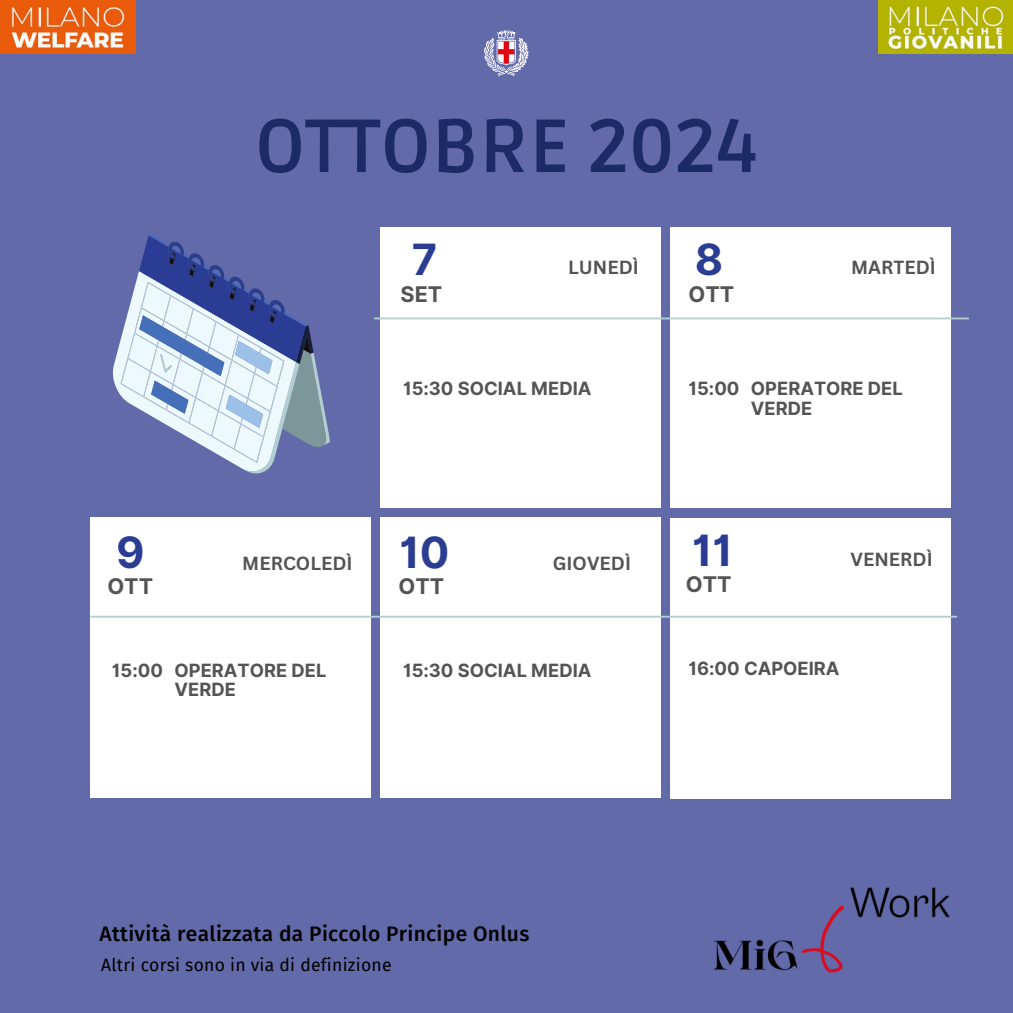
<style>
.page{position:relative;width:1013px;height:1013px;background:#fff}
.page>*{position:absolute;margin:0;border:0;box-sizing:border-box;transform-origin:0 0}
.t1{font:700 75px "Ruda";color:#1c2a66}
.t2{font:700 43.12px "Inter";color:#2a3d93}
.t3{font:700 21.62px "Inter";color:#545454}
.t4{font:500 21px "Fira Sans";letter-spacing:.015em;color:#000}
.t5{font:700 18.5px "Canva Sans";color:#545454}
.t6{font:700 18.25px/19.8px "Inter";color:#545454}
.t7{font:17.5px "Fira Sans";letter-spacing:.015em;color:#000}
</style>
<div class="page">
<div style="left:0;top:0;width:1012px;height:1012px;background:#626aa9"></div>
<img style="left:878px;top:0;width:134px;height:53px">
<img style="left:0;top:0;width:135px;height:53px">
<img style="left:484px;top:30px;width:45px;height:47px">
<img style="left:714px;top:887px;width:236px;height:86px">
<div style="left:670px;top:518px;width:281px;height:280px;background:#fff"></div>
<div style="left:91px;top:518px;width:280px;height:280px;background:#fff"></div>
<div style="left:380px;top:227px;width:280px;height:280px;background:#fff"></div>
<div style="left:380px;top:518px;width:280px;height:280px;background:#fff"></div>
<div style="left:670px;top:227px;width:280px;height:280px;background:#fff"></div>
<hr style="left:374px;top:317px;width:594px;height:2px;background:#b3cfd1">
<hr style="left:91px;top:615px;width:866px;height:2px;background:#b3cfd1">
<svg style="left:112px;top:234px;width:217px;height:239px"></svg>
<h1 class="t1" style="left:254px;top:103px;width:505px">OTTOBRE 2024</h1>
<p class="t2" style="left:412px;top:233px;width:27px">7</p>
<p class="t3" style="left:400px;top:281px;width:43px">SET</p>
<p class="t5" style="left:568px;top:254px;width:72px">LUNEDÌ</p>
<h4 class="t2" style="left:695px;top:233px;width:30px">8</h4>
<h4 class="t3" style="left:688px;top:281px;width:47px">OTT</h4>
<h4 class="t5" style="left:851px;top:254px;width:86px">MARTEDÌ</h4>
<h4 class="t6" style="left:403px;top:378px;width:190px">15:30 SOCIAL MEDIA</h4>
<p class="t6" style="left:688px;top:378px;width:53px">15:00</p>
<h2 class="t6" style="left:751px;top:378px;width:153px">OPERATORE DEL<br>VERDE</h2>
<h4 class="t2" style="left:116px;top:526px;width:30px">9</h4>
<h4 class="t2" style="left:692px;top:524px;width:42px">11</h4>
<h2 class="t2" style="left:399px;top:526px;width:52px">10</h2>
<h4 class="t5" style="left:242px;top:550px;width:112px">MERCOLEDÌ</h4>
<h5 class="t5" style="left:850px;top:546px;width:84px">VENERDÌ</h5>
<h2 class="t5" style="left:553px;top:550px;width:80px">GIOVEDÌ</h2>
<h4 class="t3" style="left:107px;top:573px;width:47px">OTT</h4>
<h5 class="t3" style="left:685px;top:571px;width:47px">OTT</h5>
<h2 class="t3" style="left:398px;top:573px;width:47px">OTT</h2>
<h4 class="t6" style="left:112px;top:660px;width:53px">15:00</h4>
<h4 class="t6" style="left:174px;top:660px;width:153px">OPERATORE DEL<br>VERDE</h4>
<h3 class="t6" style="left:403px;top:660px;width:190px">15:30 SOCIAL MEDIA</h3>
<p class="t6" style="left:688px;top:658px;width:153px">16:00 CAPOEIRA</p>
<p class="t4" style="left:99px;top:921px;width:431px">Attività realizzata da Piccolo Principe Onlus</p>
<p class="t7" style="left:101px;top:954px;width:292px">Altri corsi sono in via di definizione</p>
</div>
